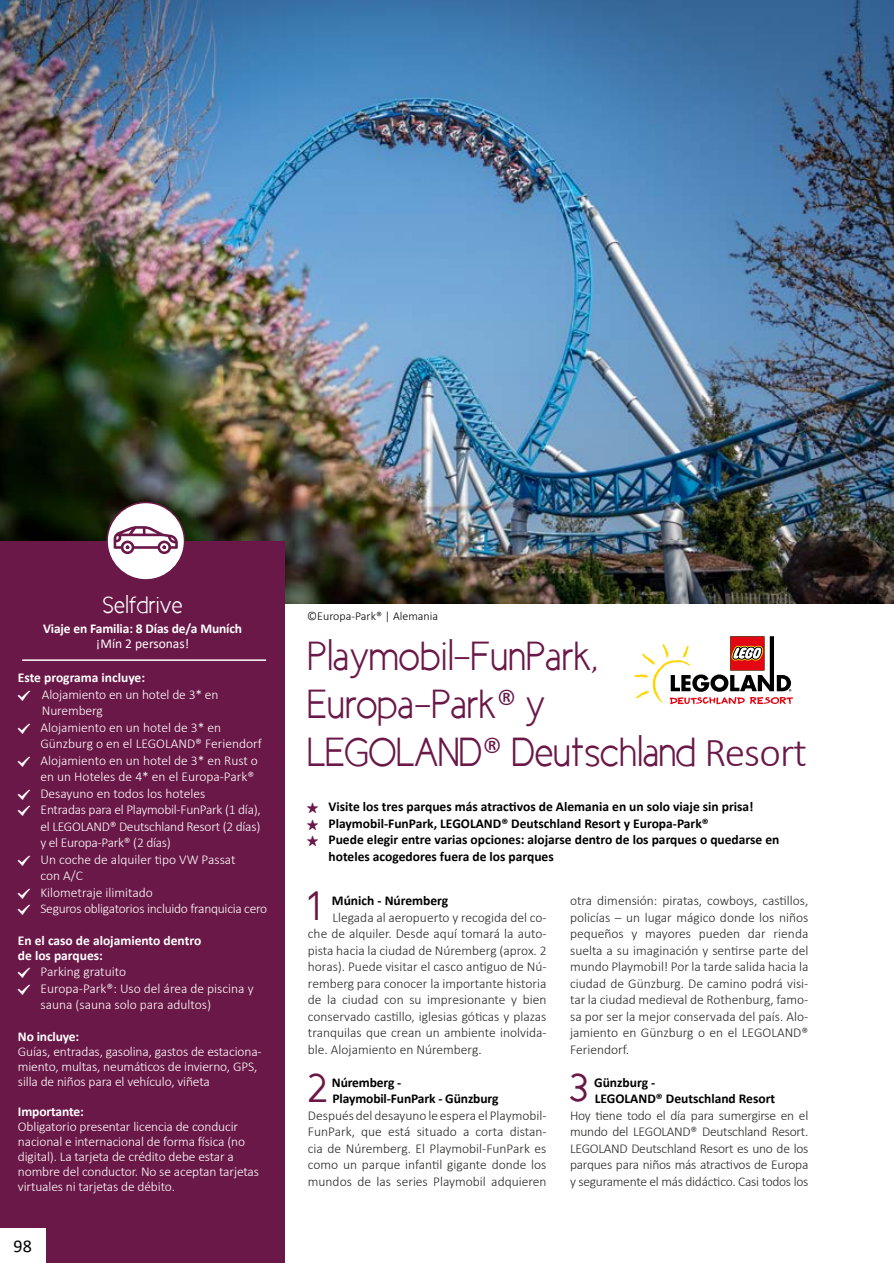
<style>
.page{position:relative;width:894px;height:1263px;background:#fff}
.page>*{position:absolute;margin:0;border:0;box-sizing:border-box;transform-origin:0 0}
.t1{font:41.7px "New Cicle Gordita";color:#6a1848}
.t2{font:41.25px/48px "New Cicle Semi";letter-spacing:-.01em;color:#6a1848}
.t3{font:24px "New Cicle Semi";color:#fff}
.t4{font:18px "Calibri";color:#000}
.t5{font:300 13.5px/16.5px "Calibri";color:#282827;text-align:justify}
.t6{font:300 13.5px/16.5px "Calibri";letter-spacing:-.01em;color:#fff}
.t7{font:700 13.5px/16.5px "Calibri";color:#000}
.t8{font:700 13.5px/15px "Calibri";letter-spacing:-.01em;color:#fff}
.t9{font:13.5px "Calibri";color:#fff}
.t10{font:300 12px "Calibri";color:#000}
.s1{font-family:"Calibri";font-weight:300}
</style>
<div class="page">
<img style="left:0;top:0;width:893px;height:604px">
<div style="left:0;top:541px;width:284px;height:722px;background:#6a1848"></div>
<hr style="left:22px;top:659px;width:244px;height:2px;background:#fff">
<div style="left:107px;top:502px;width:77px;height:78px;background:#fff;border-radius:50%"></div>
<svg style="left:114px;top:526px;width:64px;height:28px"></svg>
<div style="left:106px;top:502px;width:79px;height:79px;border:2px solid #6a1848;border-radius:50%"></div>
<svg style="left:634px;top:636px;width:159px;height:68px"></svg>
<div style="left:0;top:1228px;width:45px;height:35px;background:#fff"></div>
<h3 class="t3" style="left:102px;top:592px;width:82px">Selfdrive</h3>
<p class="t8" style="left:43px;top:620px;width:201px">Viaje en Familia: 8 Días de/a Muních</p>
<p class="t9" style="left:96px;top:634px;width:94px">¡Mín 2 personas!</p>
<p class="t8" style="left:18px;top:670px;width:129px">Este programa incluye:</p>
<p class="t6" style="left:40px;top:686px;width:228px">Alojamiento en un hotel de 3* en<br>Nuremberg<br>Alojamiento en un hotel de 3* en<br>Günzburg o en el LEGOLAND® Feriendorf<br>Alojamiento en un hotel de 3* en Rust o en un Hoteles de 4* en el Europa-Park®<br>Desayuno en todos los hoteles<br>Entradas para el Playmobil-FunPark (1 día), el LEGOLAND® Deutschland Resort (2 días) y el Europa-Park® (2 días)<br>Un coche de alquiler tipo VW Passat<br>con A/C<br>Kilometraje ilimitado<br>Seguros obligatorios incluido franquicia cero</p>
<p class="t8" style="left:18px;top:932px;width:185px">En el caso de alojamiento dentro de los parques:</p>
<p class="t6" style="left:40px;top:963px;width:215px">Parking gratuito<br>Europa-Park®: Uso del área de piscina y sauna (sauna solo para adultos)</p>
<p class="t8" style="left:18px;top:1028px;width:63px">No incluye:</p>
<p class="t6" style="left:18px;top:1043px;width:245px;line-height:15px">Guías, entradas, gasolina, gastos de estaciona&shy;miento, multas, neumáticos de invierno, GPS, silla de niños para el vehículo, viñeta</p>
<p class="t8" style="left:18px;top:1103px;width:67px">Importante:</p>
<p class="t6" style="left:18px;top:1118px;width:242px;line-height:15px">Obligatorio presentar licencia de conducir nacional e internacional de forma física (no digital). La tarjeta de crédito debe estar a nombre del conductor. No se aceptan tarjetas virtuales ni tarjetas de débito.</p>
<h3 class="t4" style="left:14px;top:1233px;width:20px">98</h3>
<p class="t10" style="left:307px;top:608px;width:132px">©Europa-Park® | Alemania</p>
<h2 class="t2" style="left:307px;top:633px;width:501px">Playmobil-FunPark,<br>Europa-Park<span class="s1">®</span> y<br>LEGOLAND<span class="s1">®</span> Deutschland <span class="s1">Resort</span></h2>
<p class="t7" style="left:328px;top:798px;width:452px">Visite los tres parques más atractivos de Alemania en un solo viaje sin prisa!<br>Playmobil-FunPark, LEGOLAND® Deutschland Resort y Europa-Park®<br>Puede elegir entre varias opciones: alojarse dentro de los parques o quedarse en hoteles acogedores fuera de los parques</p>
<h1 class="t1" style="left:308px;top:884px;width:14px">1</h1>
<p class="t7" style="left:332px;top:892px;width:118px">Múnich - Núremberg</p>
<p class="t5" style="left:308px;top:909px;width:240px;text-indent:25px">Llegada al aeropuerto y recogida del co&shy;che de alquiler. Desde aquí tomará la auto&shy;pista hacia la ciudad de Núremberg (aprox. 2 horas). Puede visitar el casco antiguo de Nú&shy;remberg para conocer la importante historia de la ciudad con su impresionante y bien conservado castillo, iglesias góticas y plazas tranquilas que crean un ambiente inolvida&shy;ble. Alojamiento en Núremberg.</p>
<p class="t7" style="left:332px;top:1073px;width:168px">Núremberg -<br>Playmobil-FunPark - Günzburg</p>
<p class="t5" style="left:308px;top:1107px;width:240px">Después del desayuno le espera el Playmobil-FunPark, que está situado a corta distan&shy;cia de Núremberg. El Playmobil-FunPark es como un parque infantil gigante donde los mundos de las series Playmobil adquieren</p>
<h1 class="t1" style="left:308px;top:1066px;width:21px">2</h1>
<p class="t5" style="left:570px;top:892px;width:240px">otra dimensión: piratas, cowboys, castillos, policías – un lugar mágico donde los niños pequeños y mayores pueden dar rienda suelta a su imaginación y sentirse parte del mundo Playmobil! Por la tarde salida hacia la ciudad de Günzburg. De camino podrá visi&shy;tar la ciudad medieval de Rothenburg, famo&shy;sa por ser la mejor conservada del país. Alo&shy;jamiento en Günzburg o en el LEGOLAND® Feriendorf.</p>
<p class="t7" style="left:594px;top:1073px;width:183px">Günzburg -<br>LEGOLAND® Deutschland Resort</p>
<p class="t5" style="left:570px;top:1107px;width:240px">Hoy tiene todo el día para sumergirse en el mundo del LEGOLAND® Deutschland Resort.<br>LEGOLAND Deutschland Resort es uno de los parques para niños más atractivos de Europa y seguramente el más didáctico. Casi todos los</p>
<h1 class="t1" style="left:570px;top:1066px;width:19px">3</h1>
</div>
